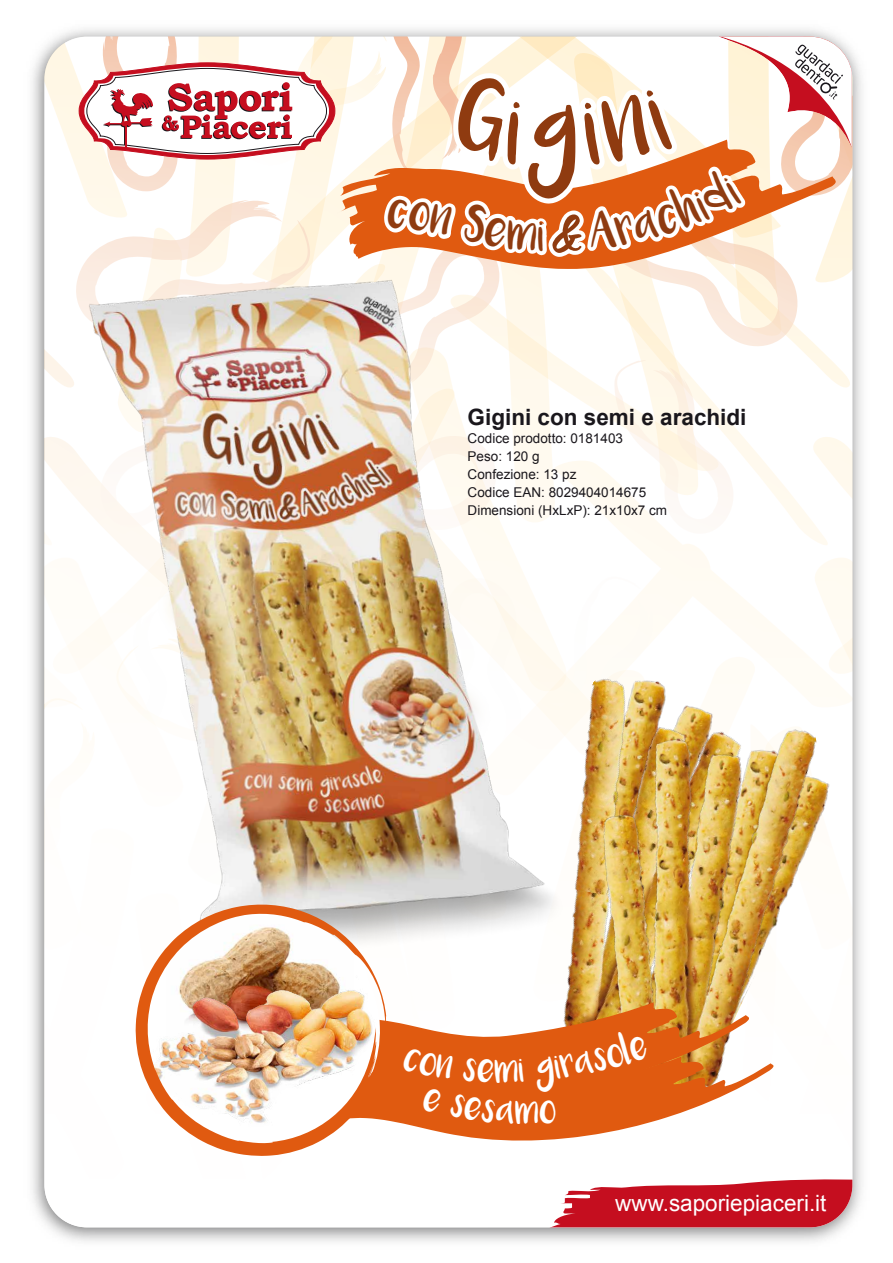
<style>
.page{position:relative;width:893px;height:1263px;background:#fff}
.page>*{position:absolute;margin:0;border:0;box-sizing:border-box;transform-origin:0 0}
.t1{font:60.75px "Luna";color:#8f3b10}
.t2{font:700 22.5px "Arial";color:#1a171c}
.t3{font:22.5px "Arial";color:#fff}
.t4{font:22.5px "Luna";color:#fff}
.t5{font:13.5px/18px "Arial";color:#1a171c}
</style>
<div class="page">
<img style="left:32px;top:50px;width:830px;height:1192px">
<svg style="left:44px;top:872px;width:808px;height:355px"></svg>
<svg style="left:540px;top:1179px;width:312px;height:48px"></svg>
<img style="left:32px;top:214px;width:514px;height:790px">
<img style="left:546px;top:913px;width:19px;height:89px">
<img style="left:819px;top:872px;width:28px;height:188px">
<img style="left:565px;top:872px;width:254px;height:223px">
<img style="left:135px;top:902px;width:251px;height:254px">
<img style="left:44px;top:29px;width:808px;height:843px">
<svg style="left:287px;top:1002px;width:487px;height:138px"></svg>
<h1 class="t1" style="left:528px;top:110px;width:54px">g</h1>
<h2 class="t2" style="left:468px;top:402px;width:280px">Gigini con semi e arachidi</h2>
<p class="t5" style="left:468px;top:429px;width:201px">Codice prodotto: 0181403<br>Peso: 120 g<br>Confezione: 13 pz<br>Codice EAN: 8029404014675<br>Dimensioni (HxLxP): 21x10x7 cm</p>
<h2 class="t4" style="left:516px;top:1103px;width:26px">m</h2>
<h2 class="t3" style="left:615px;top:1188px;width:213px">www.saporiepiaceri.it</h2>
</div>
